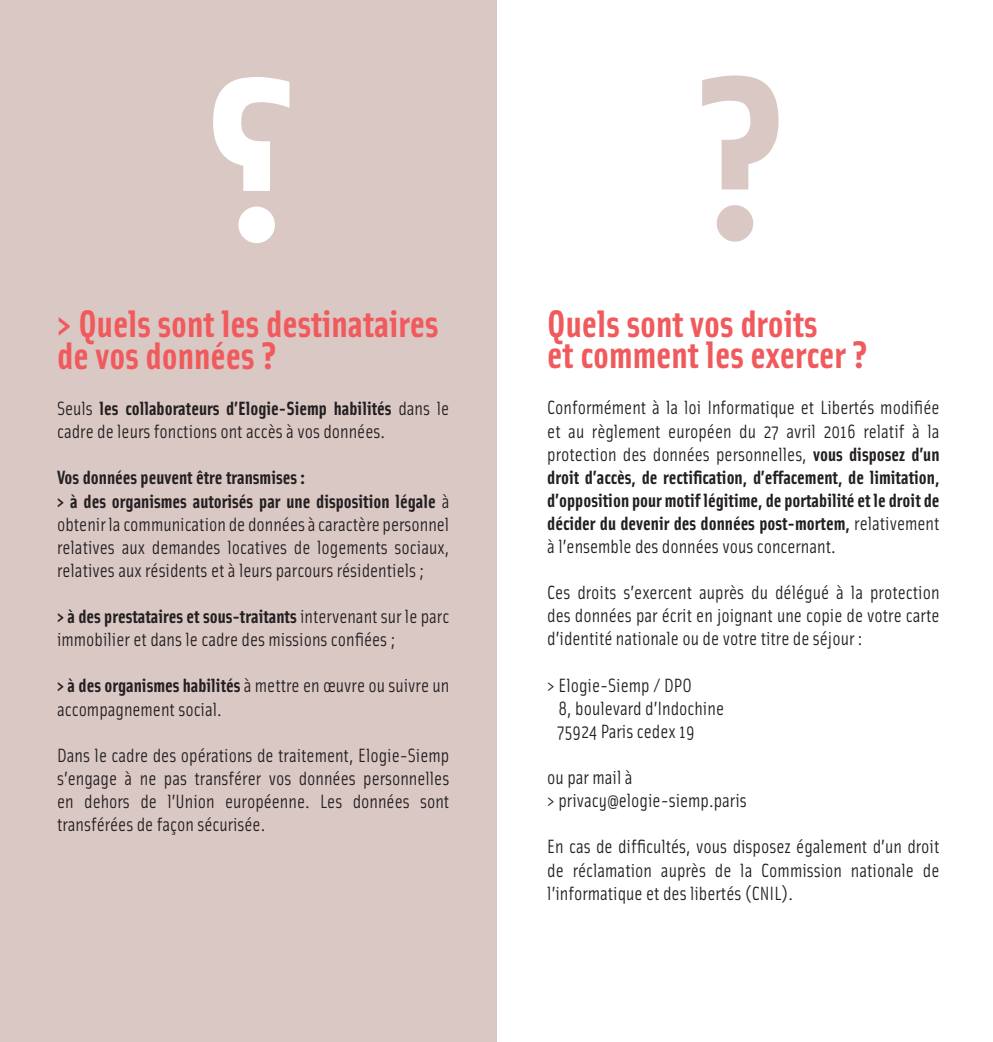
<style>
.page{position:relative;width:993px;height:1042px;background:#fff}
.page>*{position:absolute;margin:0;border:0;box-sizing:border-box;transform-origin:0 0}
.t1{font:700 233.97px "Solex";color:#dac8c5}
.t2{font:700 38.5px/31.5px "Solex";color:#f05a5d}
.t3{font:19.25px/23.1px "Solex";color:#231f20}
.s1{font-weight:700}
</style>
<div class="page">
<div style="left:0;top:0;width:496px;height:1042px;background:#dac8c5"></div>
<h2 class="t2" style="left:57px;top:307px;width:383px">&gt; Quels sont les destinataires de vos données ?</h2>
<p class="t3" style="left:57px;top:396px;width:393px">Seuls <span class="s1">les collaborateurs d’Elogie-Siemp habilités</span> dans le cadre de leurs fonctions ont accès à vos données.</p>
<p class="t3" style="left:57px;top:465px;width:393px"><span class="s1">Vos données peuvent être transmises :<br>&gt; à des organismes autorisés par une disposition légale</span> à obtenir la communication de données à caractère personnel relatives aux demandes locatives de logements sociaux, relatives aux résidents et à leurs parcours résidentiels ;</p>
<p class="t3" style="left:57px;top:604px;width:393px"><span class="s1">&gt; à des prestataires et sous-traitants</span> intervenant sur le parc immobilier et dans le cadre des missions confiées ;</p>
<p class="t3" style="left:57px;top:673px;width:393px"><span class="s1">&gt; à des organismes habilités</span> à mettre en œuvre ou suivre un accompagnement social.</p>
<p class="t3" style="left:57px;top:743px;width:393px;text-align:justify">Dans le cadre des opérations de traitement, Elogie-Siemp s’engage à ne pas transférer vos données personnelles en dehors de l’Union européenne. Les données sont transférées de façon sécurisée.</p>
<h1 class="t1" style="left:695px;top:5px;width:97px">?</h1>
<h2 class="t2" style="left:547px;top:306px;width:322px">Quels sont vos droits<br>et comment les exercer ?</h2>
<p class="t3" style="left:547px;top:395px;width:393px;text-align:justify">Conformément à la loi Informatique et Libertés modifiée et au règlement européen du 27 avril 2016 relatif à la protection des données personnelles, <span class="s1">vous disposez d’un droit d’accès, de rectification, d’effacement, de limitation, d’opposition pour motif légitime, de portabilité et le droit de décider du devenir des données post-mortem,</span> relativement à l’ensemble des données vous concernant.</p>
<p class="t3" style="left:547px;top:580px;width:393px;text-align:justify">Ces droits s’exercent auprès du délégué à la protection des données par écrit en joignant une copie de votre carte d’identité nationale ou de votre titre de séjour :</p>
<p class="t3" style="left:557px;top:673px;width:168px;text-indent:-10px">&gt; Elogie-Siemp / DPO<br>8, boulevard d’Indochine<br>75924 Paris cedex 19</p>
<p class="t3" style="left:547px;top:765px;width:201px">ou par mail à<br>&gt; privacy@elogie-siemp.paris</p>
<p class="t3" style="left:547px;top:834px;width:393px;text-align:justify">En cas de difficultés, vous disposez également d’un droit de réclamation auprès de la Commission nationale de l’informatique et des libertés (CNIL).</p>
</div>
